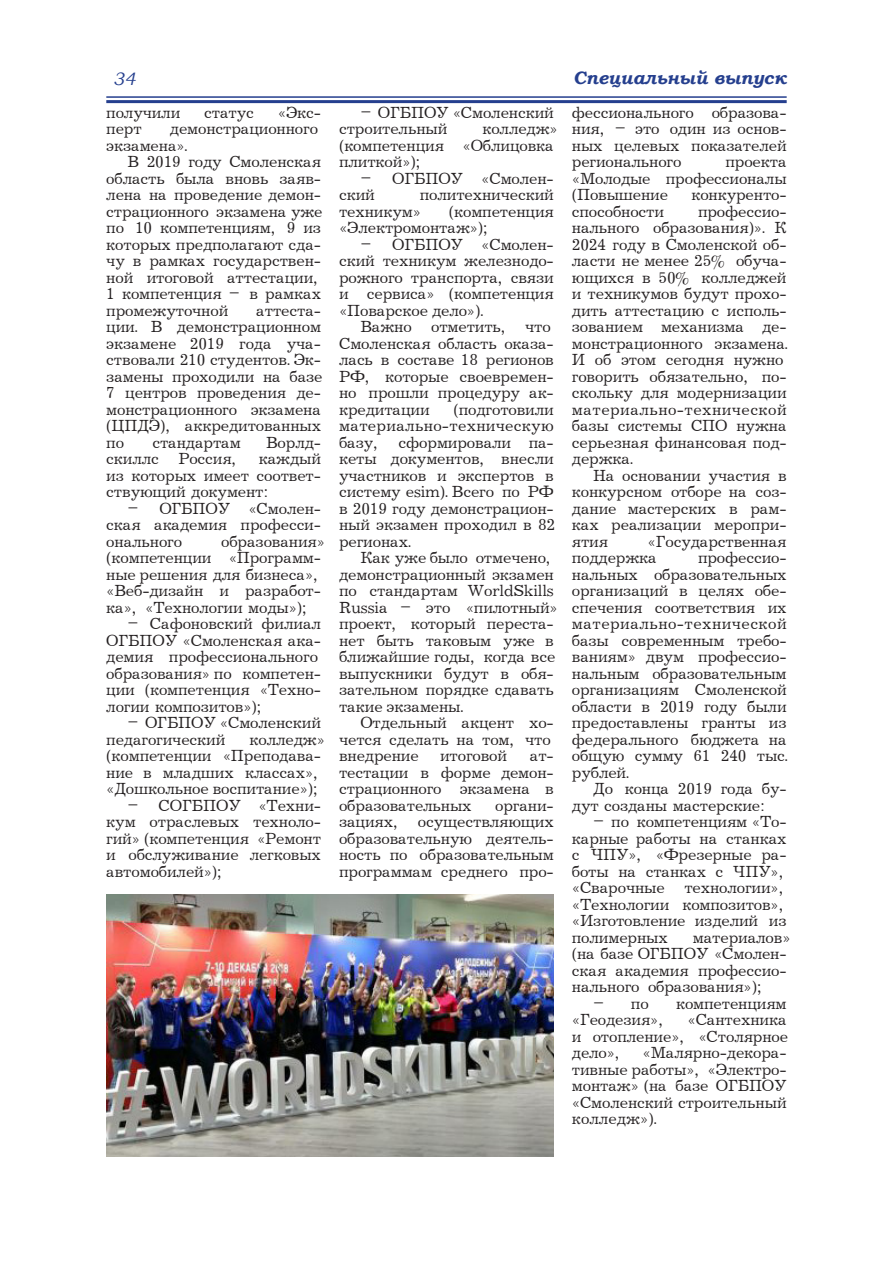
<style>
.page{position:relative;width:893px;height:1263px;background:#fff}
.page>*{position:absolute;margin:0;border:0;box-sizing:border-box;transform-origin:0 0}
.t1{font:italic 700 18px "Bookman Old Style";color:#253f8e}
.t2{font:italic 18px "Bookman Old Style";color:#253f8e}
.t3{font:16.5px/16.5px "Journal";letter-spacing:-.01em;color:#231f20}
</style>
<div class="page">
<hr style="left:106px;top:96px;width:681px;height:2px;background:#253f8e">
<hr style="left:106px;top:100px;width:681px;height:3px;background:#253f8e">
<img style="left:106px;top:894px;width:448px;height:263px">
<p class="t2" style="left:113px;top:66px;width:24px">34</p>
<p class="t1" style="left:573px;top:64px;width:215px">Специальный выпуск</p>
<p class="t3" style="left:106px;top:104px;width:76px">получили</p>
<p class="t3" style="left:204px;top:104px;width:51px">статус</p>
<p class="t3" style="left:278px;top:104px;width:45px">«Экс-</p>
<p class="t3" style="left:106px;top:121px;width:37px">перт</p>
<p class="t3" style="left:572px;top:104px;width:216px;text-align:justify">фессионального образова&shy;ния, – это один из основ&shy;ных целевых показателей регионального</p>
<p class="t3" style="left:339px;top:104px;width:216px;text-indent:21px">– ОГБПОУ «Смоленский строительный</p>
<p class="t3" style="left:339px;top:121px;width:220px;text-indent:143px">колледж» (компетенция «Облицовка плиткой»);</p>
<p class="t3" style="left:339px;top:170px;width:216px;text-indent:21px">– ОГБПОУ «Смолен&shy;ский</p>
<p class="t3" style="left:106px;top:121px;width:213px;text-indent:64px">демонстрационного экзамена».</p>
<p class="t3" style="left:106px;top:154px;width:218px;text-indent:21px">В 2019 году Смоленская область была вновь заяв&shy;лена на проведение демон&shy;страционного экзамена уже по 10 компетенциям, 9 из которых предполагают сда&shy;чу в рамках государствен&shy;ной итоговой аттестации,<br>1 компетенция – в рамках промежуточной</p>
<p class="t3" style="left:572px;top:154px;width:216px;text-align:justify;text-indent:154px">проекта «Молодые профессионалы (Повышение</p>
<p class="t3" style="left:339px;top:187px;width:216px;text-indent:81px">политехнический техникум»</p>
<p class="t3" style="left:691px;top:187px;width:97px">конкуренто-</p>
<p class="t3" style="left:572px;top:203px;width:94px">способности</p>
<p class="t3" style="left:572px;top:203px;width:217px;text-indent:126px">профессио&shy;нального образования)». К<br>2024 году в Смоленской об&shy;ласти не менее 25% обуча&shy;ющихся в 50% колледжей и техникумов будут прохо&shy;дить аттестацию с исполь&shy;зованием механизма де&shy;монстрационного экзамена.<br>И об этом сегодня нужно говорить обязательно, по&shy;скольку для модернизации материально-технической базы системы СПО нужна серьезная финансовая под&shy;держка.</p>
<p class="t3" style="left:572px;top:467px;width:216px;text-align:justify;text-indent:21px">На основании участия в конкурсном отборе на соз&shy;дание мастерских в рам&shy;ках реализации меропри&shy;ятия</p>
<p class="t3" style="left:339px;top:203px;width:216px;text-indent:110px">(компетенция «Электромонтаж»);</p>
<p class="t3" style="left:339px;top:236px;width:216px;text-align:justify;text-indent:21px">– ОГБПОУ «Смолен&shy;ский техникум железнодо&shy;рожного транспорта, связи и сервиса» (компетенция «Поварское дело»).</p>
<p class="t3" style="left:339px;top:319px;width:216px;text-indent:21px">Важно отметить, что<br>Смоленская область оказа&shy;лась в составе 18 регионов<br>РФ, которые своевремен&shy;но прошли процедуру ак&shy;кредитации</p>
<p class="t3" style="left:106px;top:302px;width:218px;text-align:justify;text-indent:150px">аттеста&shy;ции. В демонстрационном экзамене 2019 года уча&shy;ствовали 210 студентов. Эк&shy;замены проходили на базе 7 центров проведения де&shy;монстрационного экзамена (ЦПДЭ), аккредитованных по</p>
<p class="t3" style="left:339px;top:401px;width:216px;text-align:justify;text-indent:115px">(подготовили материально-техническую базу,</p>
<p class="t3" style="left:339px;top:434px;width:218px;text-align:justify;text-indent:60px">сформировали па&shy;кеты документов, внесли участников и экспертов в систему esim). Всего по РФ в 2019 году демонстрацион&shy;ный экзамен проходил в 82 регионах.</p>
<p class="t3" style="left:339px;top:550px;width:220px;text-indent:21px">Как уже было отмечено, демонстрационный экзамен по стандартам WorldSkills<br>Russia – это «пилотный» проект, который переста&shy;нет быть таковым уже в ближайшие годы, когда все выпускники будут в обя&shy;зательном порядке сдавать такие экзамены.</p>
<p class="t3" style="left:339px;top:715px;width:216px;text-indent:21px">Отдельный акцент хо&shy;чется сделать на том, что внедрение</p>
<p class="t3" style="left:152px;top:434px;width:90px">стандартам</p>
<p class="t3" style="left:266px;top:434px;width:56px">Ворлд-</p>
<p class="t3" style="left:106px;top:451px;width:131px">скиллс Россия,</p>
<p class="t3" style="left:106px;top:451px;width:216px;text-align:justify;text-indent:153px">каждый из которых имеет соответ&shy;ствующий документ:</p>
<p class="t3" style="left:106px;top:500px;width:216px;text-align:justify;text-indent:21px">– ОГБПОУ «Смолен&shy;ская академия професси&shy;онального</p>
<p class="t3" style="left:106px;top:533px;width:220px;text-indent:115px">образования» (компетенции «Программ&shy;ные решения для бизнеса», «Веб-дизайн и разработ&shy;ка», «Технологии моды»);</p>
<p class="t3" style="left:106px;top:616px;width:216px;text-indent:21px">– Сафоновский филиал<br>ОГБПОУ «Смоленская ака&shy;демия профессионального образования» по компетен&shy;ции (компетенция «Техно&shy;логии композитов»);</p>
<p class="t3" style="left:106px;top:715px;width:216px;text-indent:21px">– ОГБПОУ «Смоленский педагогический</p>
<p class="t3" style="left:572px;top:533px;width:216px;text-indent:76px">«Государственная поддержка</p>
<p class="t3" style="left:572px;top:550px;width:217px;text-align:justify;text-indent:126px">профессио&shy;нальных образовательных организаций в целях обе&shy;спечения соответствия их материально-технической базы современным требо&shy;ваниям» двум профессио&shy;нальным образовательным организациям Смоленской области в 2019 году были предоставлены гранты из федерального бюджета на общую сумму 61 240 тыс. рублей.</p>
<p class="t3" style="left:572px;top:781px;width:216px;text-indent:21px">До конца 2019 года бу&shy;дут созданы мастерские:</p>
<p class="t3" style="left:572px;top:814px;width:216px;text-indent:21px">– по компетенциям «То&shy;карные работы на станках с ЧПУ», «Фрезерные ра&shy;боты на станках с ЧПУ», «Сварочные технологии», «Технологии композитов», «Изготовление изделий из полимерных</p>
<p class="t3" style="left:106px;top:731px;width:220px;text-indent:143px">колледж» (компетенции «Преподава&shy;ние в младших классах», «Дошкольное воспитание»);</p>
<p class="t3" style="left:106px;top:797px;width:216px;text-align:justify;text-indent:21px">– СОГБПОУ «Техни&shy;кум отраслевых техноло&shy;гий» (компетенция «Ремонт и обслуживание легковых автомобилей»);</p>
<p class="t3" style="left:440px;top:748px;width:69px">итоговой</p>
<p class="t3" style="left:339px;top:748px;width:216px;text-align:justify;text-indent:191px">ат&shy;тестации в форме демон&shy;страционного экзамена в образовательных</p>
<p class="t3" style="left:339px;top:797px;width:216px;text-align:justify;text-indent:156px">органи&shy;зациях, осуществляющих образовательную деятель&shy;ность по образовательным программам среднего про-</p>
<p class="t3" style="left:572px;top:929px;width:220px;text-indent:121px">материалов» (на базе ОГБПОУ «Смолен&shy;ская академия профессио&shy;нального образования»);</p>
<p class="t3" style="left:593px;top:995px;width:57px">– по</p>
<p class="t3" style="left:676px;top:995px;width:112px">компетенциям</p>
<p class="t3" style="left:572px;top:1012px;width:92px">«Геодезия»,</p>
<p class="t3" style="left:572px;top:1012px;width:218px;text-align:justify;text-indent:116px">«Сантехника и отопление», «Столярное дело»,</p>
<p class="t3" style="left:572px;top:1045px;width:216px;text-align:justify;text-indent:71px">«Малярно-декора&shy;тивные работы», «Электро&shy;монтаж» (на базе ОГБПОУ «Смоленский строительный колледж»).</p>
</div>
